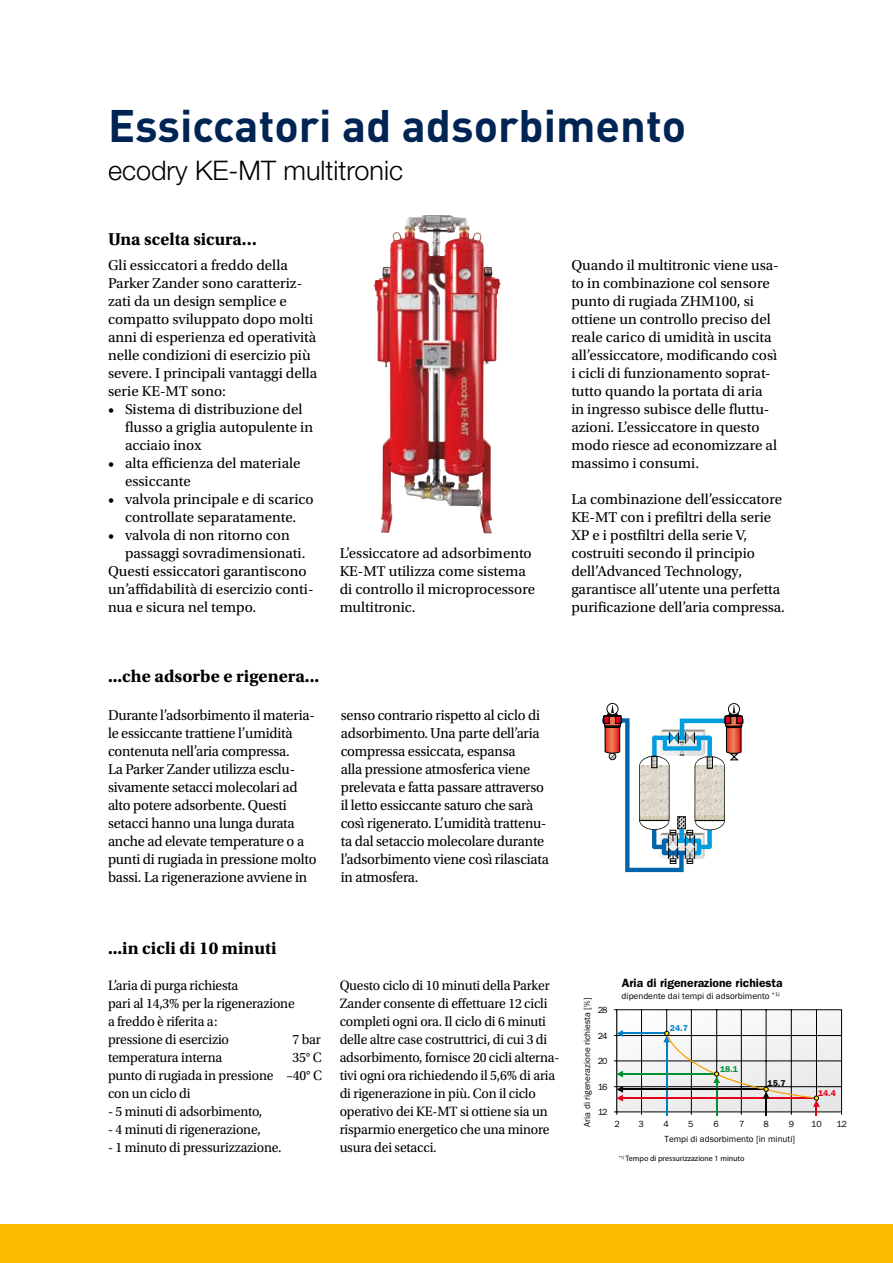
<style>
.page{position:relative;width:893px;height:1263px;background:#fff}
.page>*{position:absolute;margin:0;border:0;box-sizing:border-box;transform-origin:0 0}
.t1{font:700 45px "DINOT";color:#002454}
.t2{font:300 27px "Helvetica Neue LT Std";color:#000}
.t3{font:700 18px "Utopia Std";color:#000}
.t4{font:15px/18px "Utopia Std";color:#000}
.t5{font:15px/18px "Utopia Std";color:#000;scale:.96 1}
.t6{font:14.25px/18px "Utopia Std";letter-spacing:-.015em;color:#000;scale:.96 1}
.t7{font:600 12px "Franklin Gothic";color:#000}
.t8{font:9.15px "Franklin Gothic";color:#000}
.t9{font:600 8.55px "Franklin Gothic";color:#0081c6}
.t10{font:600 8.55px "Franklin Gothic";color:#009036}
.t11{font:600 8.55px "Franklin Gothic";color:#000}
.t12{font:600 8.55px "Franklin Gothic";color:#e2001a}
.t13{font:7.95px "Myriad Pro";color:#000}
</style>
<div class="page">
<div style="left:0;top:1224px;width:893px;height:39px;background:#faba00"></div>
<div style="left:607px;top:703px;width:11px;height:12px;border:1px solid #0b0d0d;border-radius:50%"></div>
<div style="left:728px;top:703px;width:12px;height:12px;border:1px solid #0b0d0d;border-radius:50%"></div>
<svg style="left:602px;top:705px;width:142px;height:167px"></svg>
<svg style="left:614px;top:1009px;width:228px;height:107px"></svg>
<img style="left:374px;top:215px;width:118px;height:319px">
<h1 class="t1" style="left:108px;top:96px;width:580px">Essiccatori ad adsorbimento</h1>
<h2 class="t2" style="left:108px;top:154px;width:297px">ecodry KE-MT multitronic</h2>
<p class="t3" style="left:108px;top:228px;width:151px">Una scelta sicura…</p>
<p class="t4" style="left:108px;top:256px;width:211px">Gli essiccatori a freddo della<br>Parker Zander sono caratteriz&shy;zati da un design semplice e compatto sviluppato dopo molti anni di esperienza ed operatività nelle condizioni di esercizio più severe. I principali vantaggi della serie KE-MT sono:</p>
<p class="t4" style="left:125px;top:400px;width:190px;text-indent:-17px">• Sistema di distribuzione del flusso a griglia autopulente in acciaio inox</p>
<p class="t4" style="left:125px;top:454px;width:177px;text-indent:-17px">• alta efficienza del materiale essiccante</p>
<p class="t4" style="left:108px;top:490px;width:207px;text-align:center">• valvola principale e di scarico controllate separatamente.</p>
<p class="t4" style="left:108px;top:526px;width:183px">• valvola di non ritorno con</p>
<p class="t4" style="left:125px;top:544px;width:182px">passaggi sovradimensionati.</p>
<p class="t4" style="left:108px;top:562px;width:200px">Questi essiccatori garantiscono</p>
<p class="t4" style="left:108px;top:580px;width:207px">un’affidabilità di esercizio conti-</p>
<p class="t4" style="left:108px;top:598px;width:150px">nua e sicura nel tempo.</p>
<p class="t4" style="left:340px;top:544px;width:197px">L’essiccatore ad adsorbimento<br>KE-MT utilizza come sistema di controllo il microprocessore multitronic.</p>
<p class="t3" style="left:108px;top:666px;width:213px">...che adsorbe e rigenera...</p>
<p class="t5" style="left:108px;top:707px;width:219px">Durante l’adsorbimento il materia&shy;le essiccante trattiene l’umidità contenuta nell’aria compressa.<br>La Parker Zander utilizza esclu&shy;sivamente setacci molecolari ad alto potere adsorbente. Questi setacci hanno una lunga durata anche ad elevate temperature o a punti di rugiada in pressione molto bassi. La rigenerazione avviene in</p>
<p class="t5" style="left:341px;top:707px;width:218px">senso contrario rispetto al ciclo di adsorbimento. Una parte dell’aria compressa essiccata, espansa<br>alla pressione atmosferica viene prelevata e fatta passare attraverso il letto essiccante saturo che sarà così rigenerato. L’umidità trattenu&shy;ta dal setaccio molecolare durante l’adsorbimento viene così rilasciata in atmosfera.</p>
<p class="t4" style="left:571px;top:256px;width:209px">Quando il multitronic viene usa&shy;to in combinazione col sensore punto di rugiada ZHM100, si ottiene un controllo preciso del reale carico di umidità in uscita all’essiccatore, modificando così i cicli di funzionamento soprat&shy;tutto quando la portata di aria in ingresso subisce delle fluttu&shy;azioni. L’essiccatore in questo modo riesce ad economizzare al massimo i consumi.</p>
<p class="t4" style="left:571px;top:490px;width:215px">La combinazione dell’essiccatore KE-MT con i prefiltri della serie XP e i postfiltri della serie V, costruiti secondo il principio dell’Advanced Technology, garantisce all’utente una perfetta purificazione dell’aria compressa.</p>
<p class="t3" style="left:108px;top:938px;width:170px">...in cicli di 10 minuti</p>
<p class="t6" style="left:108px;top:977px;width:196px">L’aria di purga richiesta<br>pari al 14,3% per la rigenerazione a freddo è riferita a:<br>pressione di esercizio</p>
<p class="t6" style="left:293px;top:1031px;width:31px">7 bar</p>
<p class="t6" style="left:108px;top:1049px;width:224px;text-align:justify;text-indent:185px">35° C punto di rugiada in pressione –40° C con un ciclo di</p>
<p class="t6" style="left:108px;top:1103px;width:162px">- 5 minuti di adsorbimento,</p>
<p class="t6" style="left:108px;top:1121px;width:161px">- 4 minuti di rigenerazione,</p>
<p class="t6" style="left:108px;top:1139px;width:182px">- 1 minuto di pressurizzazione.</p>
<p class="t6" style="left:108px;top:1049px;width:121px">temperatura interna</p>
<p class="t6" style="left:340px;top:977px;width:230px">Questo ciclo di 10 minuti della Parker Zander consente di effettuare 12 cicli completi ogni ora. Il ciclo di 6 minuti delle altre case costruttrici, di cui 3 di adsorbimento, fornisce 20 cicli alterna&shy;tivi ogni ora richiedendo il 5,6% di aria di rigenerazione in più. Con il ciclo operativo dei KE-MT si ottiene sia un risparmio energetico che una minore usura dei setacci.</p>
<p class="t7" style="left:622px;top:976px;width:162px">Aria di rigenerazione richiesta</p>
<p class="t8" style="left:622px;top:990px;width:160px">dipendente dai tempi di adsorbimento <sup>*1)</sup></p>
<p class="t8" style="left:581px;top:1126px;width:130px;rotate:-90deg">Aria di rigenerazione richiesta [%]</p>
<p class="t8" style="left:598px;top:1004px;width:11px">28</p>
<p class="t9" style="left:670px;top:1023px;width:19px">24.7</p>
<p class="t8" style="left:598px;top:1030px;width:11px">24</p>
<p class="t8" style="left:598px;top:1055px;width:11px">20</p>
<p class="t10" style="left:720px;top:1064px;width:19px">18.1</p>
<p class="t11" style="left:768px;top:1078px;width:19px">15.7</p>
<p class="t8" style="left:598px;top:1081px;width:11px">16</p>
<p class="t12" style="left:818px;top:1088px;width:19px">14.4</p>
<p class="t8" style="left:598px;top:1106px;width:11px">12</p>
<p class="t8" style="left:615px;top:1118px;width:7px">2</p>
<p class="t8" style="left:638px;top:1118px;width:7px">3</p>
<p class="t8" style="left:663px;top:1118px;width:7px">4</p>
<p class="t8" style="left:688px;top:1118px;width:7px">5</p>
<p class="t8" style="left:714px;top:1118px;width:7px">6</p>
<p class="t8" style="left:739px;top:1118px;width:7px">7</p>
<p class="t8" style="left:763px;top:1118px;width:7px">8</p>
<p class="t8" style="left:789px;top:1118px;width:7px">9</p>
<p class="t8" style="left:811px;top:1118px;width:12px">10</p>
<p class="t8" style="left:836px;top:1118px;width:12px">12</p>
<p class="t8" style="left:665px;top:1133px;width:132px">Tempi di adsorbimento [in minuti]</p>
<p class="t13" style="left:619px;top:1154px;width:127px"><sup>*1)</sup> Tempo di pressurizzazione 1 minuto</p>
</div>
